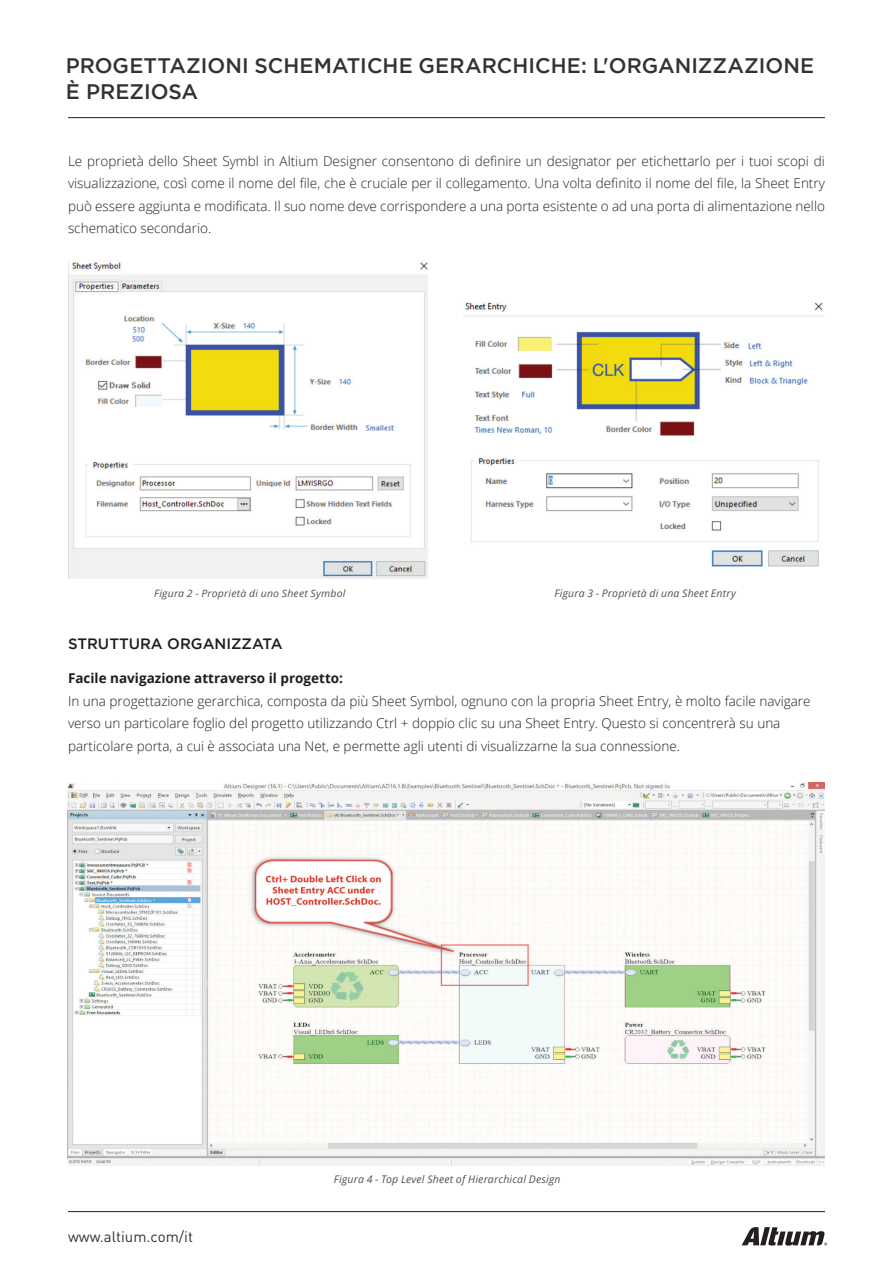
<style>
.page{position:relative;width:893px;height:1263px;background:#fff}
.page>*{position:absolute;margin:0;border:0;box-sizing:border-box;transform-origin:0 0}
.t1{font:500 21px/25.5px "Gotham";color:#323232}
.Basic_Title{font:500 15px "Gotham";color:#1d1d1d}
.t2{font:15px "DIN Pro";color:#323232}
.Basic_Content{font:300 13.5px/22.5px "Open Sans";color:#231f20;text-align:justify}
.Basic_Content-2{font:300 13.5px/22.5px "Open Sans";color:#1d1d1d}
.t3{font:italic 10.5px "Open Sans";letter-spacing:.02em;color:#515252}
.t4{font:italic 10.2px "Open Sans";letter-spacing:.02em;color:#515252;scale:1.04 1}
.s1{font-weight:700}
</style>
<div class="page">
<svg style="left:742px;top:1227px;width:85px;height:19px"></svg>
<hr style="left:68px;top:1211px;width:757px;height:1px;background:#231f20">
<hr style="left:68px;top:117px;width:757px;height:1px;background:#231f20">
<img style="left:68px;top:261px;width:360px;height:317px">
<img style="left:463px;top:302px;width:361px;height:265px">
<img style="left:67px;top:782px;width:757px;height:383px">
<h1 class="t1" style="left:66px;top:52px;width:750px">PROGETTAZIONI SCHEMATICHE GERARCHICHE: L'ORGANIZZAZIONE<br>È PREZIOSA</h1>
<p class="Basic_Content" style="left:68px;top:149px;width:758px">Le proprietà dello Sheet Symbl in Altium Designer consentono di definire un designator per etichettarlo per i tuoi scopi di visualizzazione, così come il nome del file, che è cruciale per il collegamento. Una volta definito il nome del file, la Sheet Entry può essere aggiunta e modificata. Il suo nome deve corrispondere a una porta esistente o ad una porta di alimentazione nello schematico secondario.</p>
<p class="t4" style="left:154px;top:586px;width:186px">Figura 2 - Proprietà di uno Sheet Symbol</p>
<p class="t3" style="left:555px;top:586px;width:183px">Figura 3 - Proprietà di una Sheet Entry</p>
<p class="Basic_Title" style="left:68px;top:635px;width:216px">STRUTTURA ORGANIZZATA</p>
<p class="Basic_Content-2" style="left:68px;top:667px;width:744px"><span class="s1">Facile navigazione attraverso il progetto:<br></span>In una progettazione gerarchica, composta da più Sheet Symbol, ognuno con la propria Sheet Entry, è molto facile navigare verso un particolare foglio del progetto utilizzando Ctrl + doppio clic su una Sheet Entry. Questo si concentrerà su una particolare porta, a cui è associata una Net, e permette agli utenti di visualizzarne la sua connessione.</p>
<p class="t2" style="left:68px;top:1226px;width:126px">www.altium.com/it</p>
<p class="t3" style="left:334px;top:1172px;width:228px">Figura 4 - Top Level Sheet of Hierarchical Design</p>
</div>
